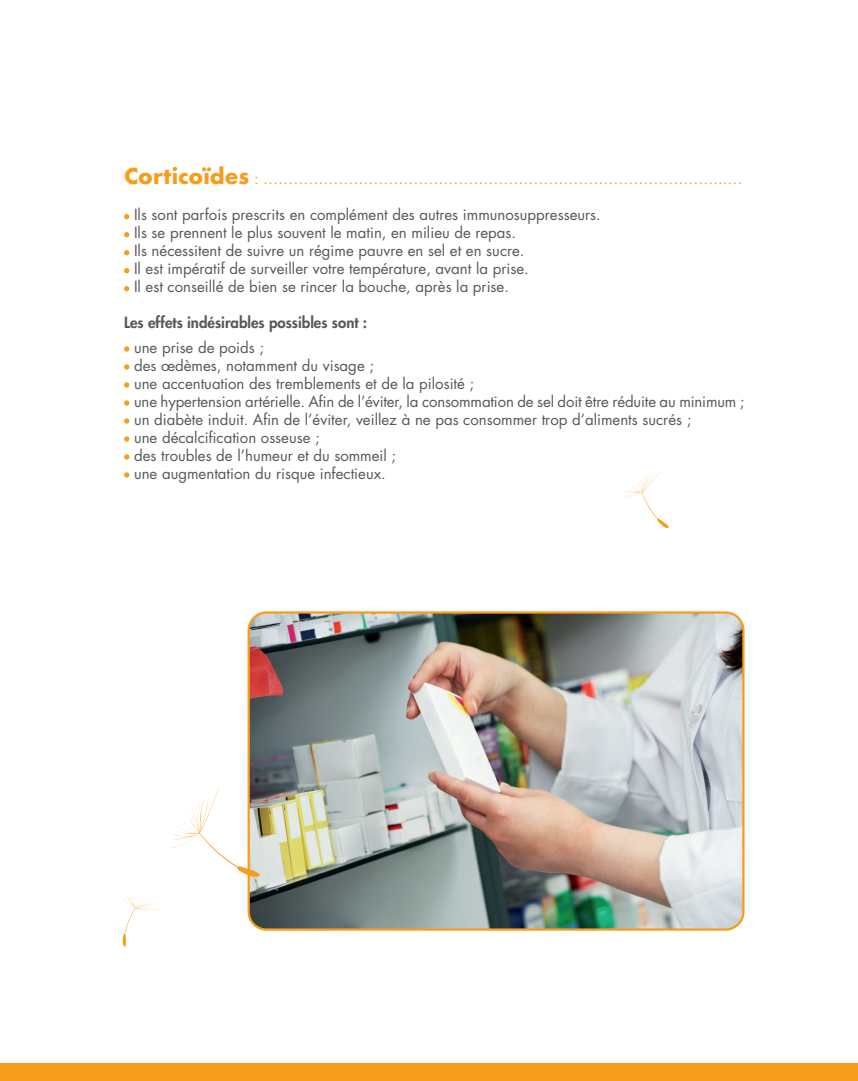
<style>
.page{position:relative;width:858px;height:1081px;background:#fff}
.page>*{position:absolute;margin:0;border:0;box-sizing:border-box;transform-origin:0 0}
.t1{font:15px/18px "Futura";color:#57585a}
.t2{font:15px "Futura";color:#f89c1c}
.t3{font:800 15px "Futura";color:#57585a}
.s1{font-weight:700;font-size:21.25px}
</style>
<div class="page">
<svg style="left:124px;top:214px;width:5px;height:5px"></svg>
<svg style="left:124px;top:232px;width:5px;height:5px"></svg>
<svg style="left:124px;top:250px;width:5px;height:5px"></svg>
<svg style="left:124px;top:268px;width:5px;height:5px"></svg>
<svg style="left:124px;top:286px;width:5px;height:5px"></svg>
<svg style="left:124px;top:346px;width:5px;height:6px"></svg>
<svg style="left:124px;top:364px;width:5px;height:6px"></svg>
<svg style="left:124px;top:382px;width:5px;height:6px"></svg>
<svg style="left:124px;top:400px;width:5px;height:6px"></svg>
<svg style="left:124px;top:418px;width:5px;height:6px"></svg>
<svg style="left:124px;top:436px;width:5px;height:6px"></svg>
<svg style="left:124px;top:454px;width:5px;height:6px"></svg>
<svg style="left:124px;top:472px;width:5px;height:6px"></svg>
<div style="left:0;top:1063px;width:857px;height:18px;background:#f89c1c"></div>
<img style="left:250px;top:614px;width:493px;height:315px">
<div style="left:247px;top:611px;width:497px;height:319px;border:2px solid #f89c1c;border-radius:18px"></div>
<svg style="left:173px;top:788px;width:87px;height:89px"></svg>
<svg style="left:123px;top:896px;width:38px;height:51px"></svg>
<svg style="left:624px;top:470px;width:45px;height:58px"></svg>
<p class="t2" style="left:124px;top:169px;width:620px"><span class="s1">Corticoïdes</span> : ………………………………………………………………………………...…</p>
<p class="t1" style="left:134px;top:206px;width:468px">Ils sont parfois prescrits en complément des autres immunosuppresseurs.<br>Ils se prennent le plus souvent le matin, en milieu de repas.<br>Ils nécessitent de suivre un régime pauvre en sel et en sucre.<br>Il est impératif de surveiller votre température, avant la prise.<br>Il est conseillé de bien se rincer la bouche, après la prise.</p>
<p class="t3" style="left:124px;top:313px;width:245px">Les effets indésirables possibles sont :</p>
<p class="t1" style="left:134px;top:338px;width:612px">une prise de poids ;<br>des œdèmes, notamment du visage ;<br>une accentuation des tremblements et de la pilosité ;<br>une hypertension artérielle. Afin de l’éviter, la consommation de sel doit être réduite au minimum ; un diabète induit. Afin de l’éviter, veillez à ne pas consommer trop d’aliments sucrés ;<br>une décalcification osseuse ;<br>des troubles de l’humeur et du sommeil ;<br>une augmentation du risque infectieux.</p>
</div>
